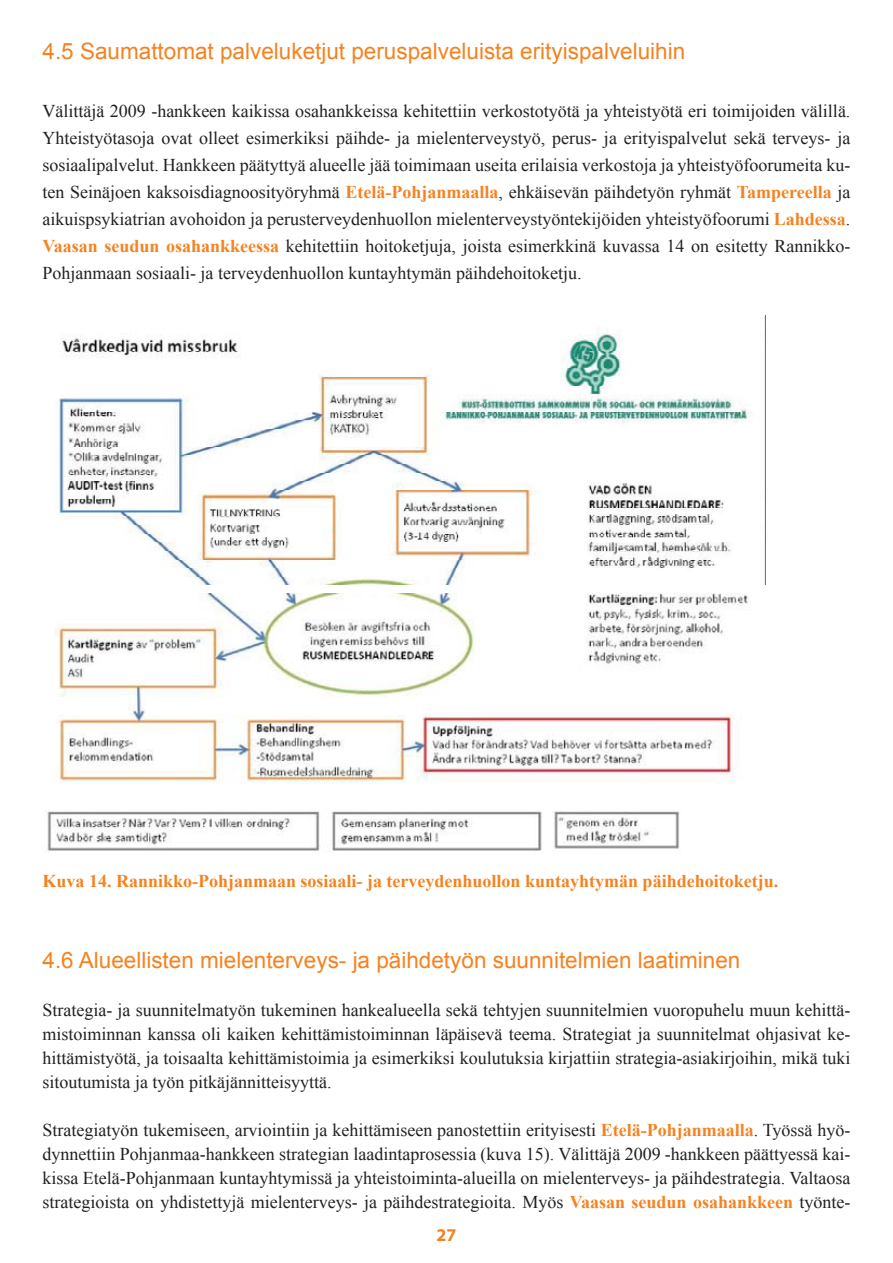
<style>
.page{position:relative;width:893px;height:1263px;background:#fff}
.page>*{position:absolute;margin:0;border:0;box-sizing:border-box;transform-origin:0 0}
.t1{font:22.5px "Arial";color:#f58220}
.t2{font:18px/27px "Times New Roman";color:#231f20;text-align:justify}
.t3{font:700 18px "Times New Roman";color:#f58220}
.t4{font:700 18px "Myriad Pro";color:#f58220}
.s1{font-weight:700;color:#f58220}
</style>
<div class="page">
<img style="left:58px;top:315px;width:707px;height:270px">
<img style="left:47px;top:594px;width:702px;height:259px">
<p class="t1" style="left:43px;top:36px;width:644px">4.5 Saumattomat palveluketjut peruspalveluista erityispalveluihin</p>
<p class="t2" style="left:43px;top:98px;width:809px">Välittäjä 2009 -hankkeen kaikissa osahankkeissa kehitettiin verkostotyötä ja yhteistyötä eri toimijoiden välillä.<br>Yhteistyötasoja ovat olleet esimerkiksi päihde- ja mielenterveystyö, perus- ja erityispalvelut sekä terveys- ja sosiaalipalvelut. Hankkeen päätyttyä alueelle jää toimimaan useita erilaisia verkostoja ja yhteistyöfoorumeita ku&shy;ten Seinäjoen kaksoisdiagnoosityöryhmä <span class="s1">Etelä-Pohjanmaalla</span>, ehkäisevän päihdetyön ryhmät <span class="s1">Tampereella</span> ja aikuispsykiatrian avohoidon ja perusterveydenhuollon mielenterveystyöntekijöiden yhteistyöfoorumi <span class="s1">Lahdessa</span>.<br><span class="s1">Vaasan seudun osahankkeessa</span> kehitettiin hoitoketjuja, joista esimerkkinä kuvassa 14 on esitetty Rannikko-Pohjanmaan sosiaali- ja terveydenhuollon kuntayhtymän päihdehoitoketju.</p>
<p class="t3" style="left:43px;top:869px;width:737px">Kuva 14. Rannikko-Pohjanmaan sosiaali- ja terveydenhuollon kuntayhtymän päihdehoitoketju.</p>
<p class="t1" style="left:43px;top:945px;width:699px">4.6 Alueellisten mielenterveys- ja päihdetyön suunnitelmien laatiminen</p>
<p class="t2" style="left:43px;top:998px;width:809px;line-height:24px">Strategia- ja suunnitelmatyön tukeminen hankealueella sekä tehtyjen suunnitelmien vuoropuhelu muun kehittä&shy;mistoiminnan kanssa oli kaiken kehittämistoiminnan läpäisevä teema. Strategiat ja suunnitelmat ohjasivat ke&shy;hittämistyötä, ja toisaalta kehittämistoimia ja esimerkiksi koulutuksia kirjattiin strategia-asiakirjoihin, mikä tuki sitoutumista ja työn pitkäjännitteisyyttä.</p>
<p class="t2" style="left:43px;top:1118px;width:809px;line-height:24px">Strategiatyön tukemiseen, arviointiin ja kehittämiseen panostettiin erityisesti <span class="s1">Etelä-Pohjanmaalla</span>. Työssä hyö&shy;dynnettiin Pohjanmaa-hankkeen strategian laadintaprosessia (kuva 15). Välittäjä 2009 -hankkeen päättyessä kai&shy;kissa Etelä-Pohjanmaan kuntayhtymissä ja yhteistoiminta-alueilla on mielenterveys- ja päihdestrategia. Valtaosa strategioista on yhdistettyjä mielenterveys- ja päihdestrategioita. Myös <span class="s1">Vaasan seudun osahankkeen</span> työnte-</p>
<p class="t4" style="left:436px;top:1223px;width:21px">27</p>
</div>
